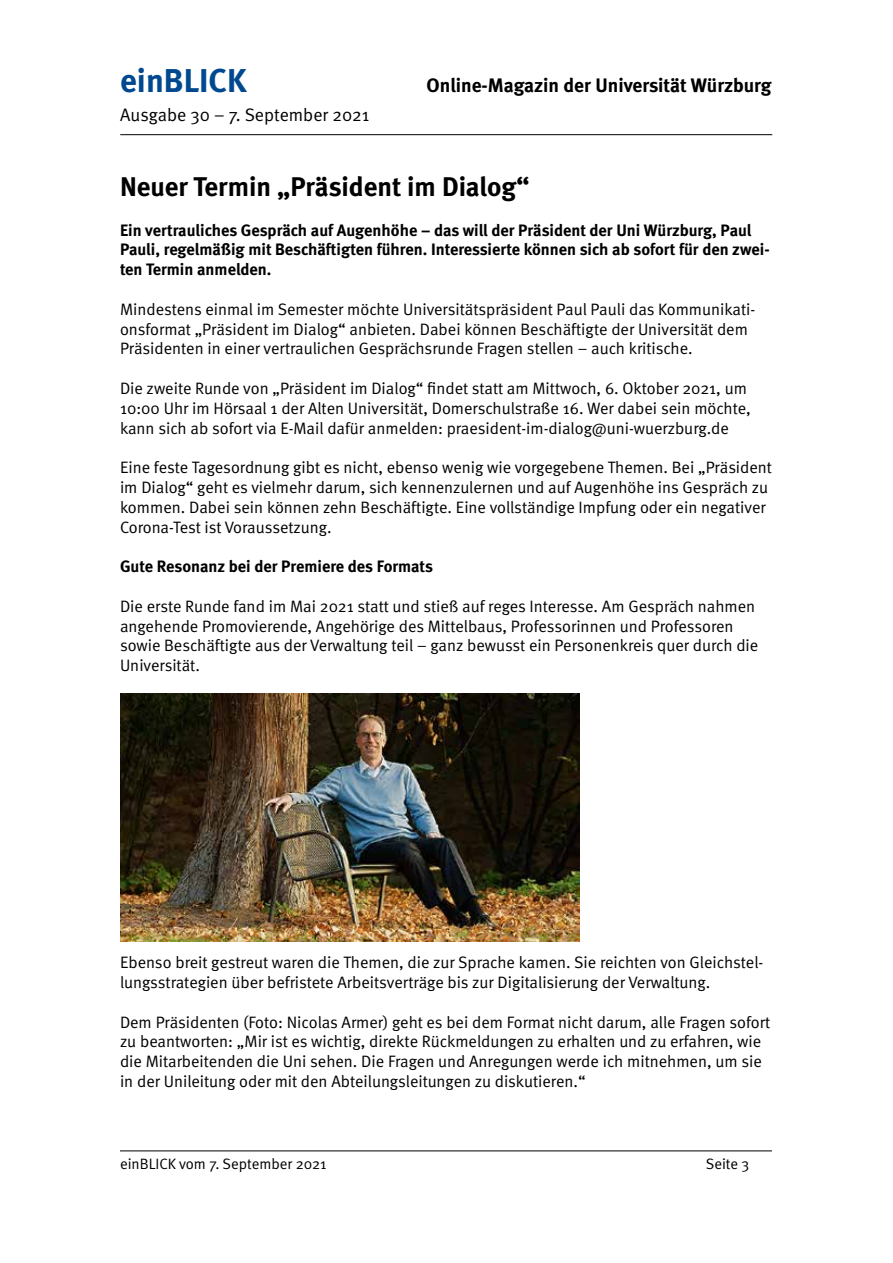
<style>
.page{position:relative;width:893px;height:1263px;background:#fff}
.page>*{position:absolute;margin:0;border:0;box-sizing:border-box;transform-origin:0 0}
.t1{font:700 33px "Meta";color:#004990}
.t2{font:700 27px "Meta";color:#000}
.t3{font:700 19.5px "Meta";color:#000}
.t4{font:18px "Meta Normal";color:#000}
.t5{font:16.5px/19.8px "Meta Normal";color:#000}
.t6{font:700 16.5px/19.8px "Meta";color:#000}
.t7{font:15px "Meta Normal";color:#000}
</style>
<div class="page">
<hr style="left:120px;top:134px;width:652px;height:1px;background:#000">
<hr style="left:120px;top:1150px;width:652px;height:1px;background:#000">
<img style="left:120px;top:694px;width:459px;height:247px">
<h1 class="t1" style="left:120px;top:61px;width:128px">einBLICK</h1>
<p class="t3" style="left:427px;top:74px;width:346px">Online-Magazin der Universität Würzburg</p>
<p class="t4" style="left:120px;top:105px;width:251px">Ausgabe 30 – 7. September 2021</p>
<h2 class="t2" style="left:120px;top:170px;width:411px">Neuer Termin „Präsident im Dialog“</h2>
<p class="t6" style="left:120px;top:220px;width:651px">Ein vertrauliches Gespräch auf Augenhöhe – das will der Präsident der Uni Würzburg, Paul<br>Pauli, regelmäßig mit Beschäftigten führen. Interessierte können sich ab sofort für den zwei&shy;ten Termin anmelden.</p>
<p class="t5" style="left:120px;top:299px;width:637px">Mindestens einmal im Semester möchte Universitätspräsident Paul Pauli das Kommunikati&shy;onsformat „Präsident im Dialog“ anbieten. Dabei können Beschäftigte der Universität dem<br>Präsidenten in einer vertraulichen Gesprächsrunde Fragen stellen – auch kritische.</p>
<p class="t5" style="left:120px;top:378px;width:632px">Die zweite Runde von „Präsident im Dialog“ findet statt am Mittwoch, 6. Oktober 2021, um<br>10:00 Uhr im Hörsaal 1 der Alten Universität, Domerschulstraße 16. Wer dabei sein möchte, kann sich ab sofort via E-Mail dafür anmelden: praesident-im-dialog@uni-wuerzburg.de</p>
<p class="t5" style="left:120px;top:457px;width:654px">Eine feste Tagesordnung gibt es nicht, ebenso wenig wie vorgegebene Themen. Bei „Präsident im Dialog“ geht es vielmehr darum, sich kennenzulernen und auf Augenhöhe ins Gespräch zu kommen. Dabei sein können zehn Beschäftigte. Eine vollständige Impfung oder ein negativer Corona-Test ist Voraussetzung.</p>
<p class="t6" style="left:120px;top:556px;width:314px">Gute Resonanz bei der Premiere des Formats</p>
<p class="t5" style="left:120px;top:596px;width:640px">Die erste Runde fand im Mai 2021 statt und stieß auf reges Interesse. Am Gespräch nahmen angehende Promovierende, Angehörige des Mittelbaus, Professorinnen und Professoren sowie Beschäftigte aus der Verwaltung teil – ganz bewusst ein Personenkreis quer durch die Universität.</p>
<p class="t5" style="left:120px;top:952px;width:645px">Ebenso breit gestreut waren die Themen, die zur Sprache kamen. Sie reichten von Gleichstel&shy;lungsstrategien über befristete Arbeitsverträge bis zur Digitalisierung der Verwaltung.</p>
<p class="t5" style="left:120px;top:1012px;width:652px">Dem Präsidenten (Foto: Nicolas Armer) geht es bei dem Format nicht darum, alle Fragen sofort zu beantworten: „Mir ist es wichtig, direkte Rückmeldungen zu erhalten und zu erfahren, wie die Mitarbeitenden die Uni sehen. Die Fragen und Anregungen werde ich mitnehmen, um sie in der Unileitung oder mit den Abteilungsleitungen zu diskutieren.“</p>
<p class="t7" style="left:120px;top:1155px;width:208px">einBLICK vom 7. September 2021</p>
<p class="t7" style="left:706px;top:1155px;width:45px">Seite 3</p>
</div>
